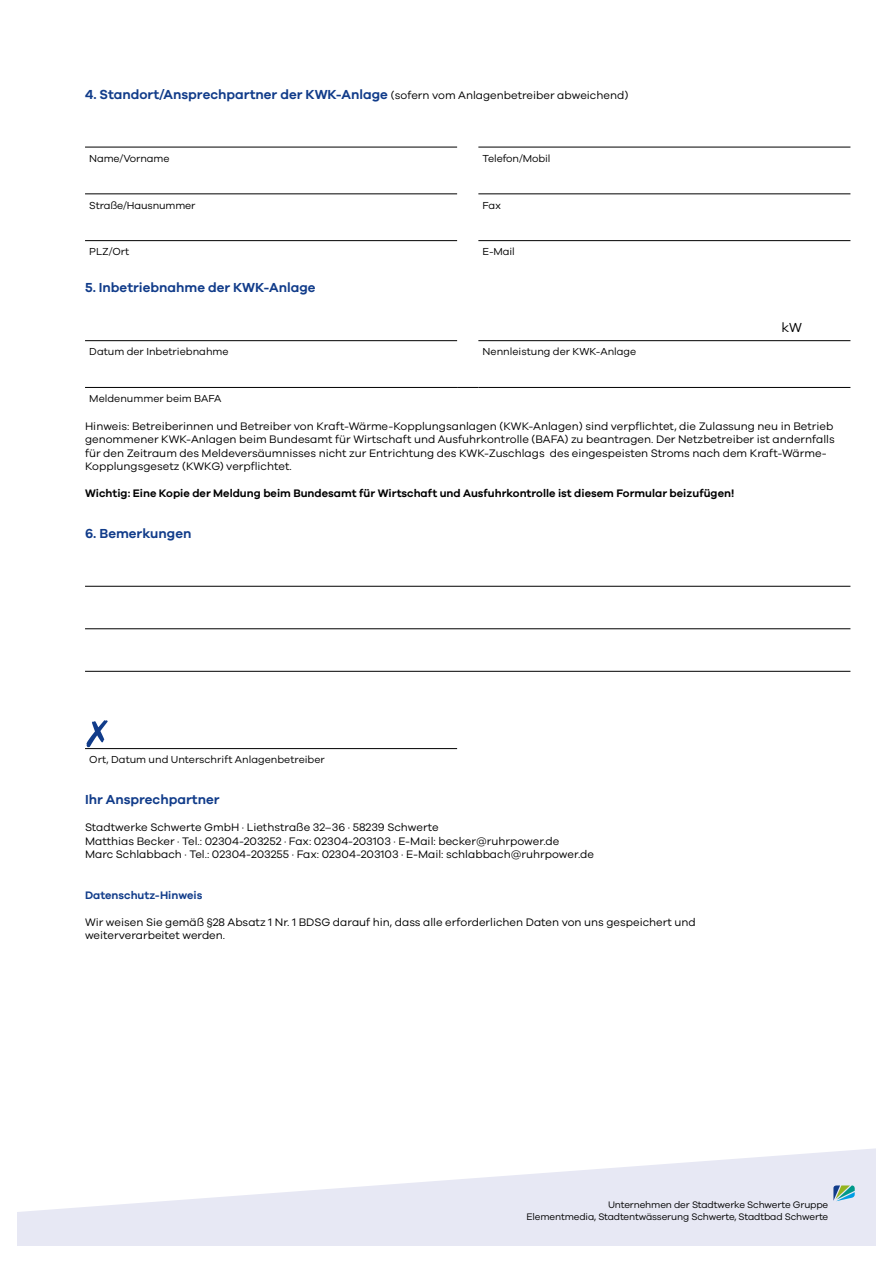
<style>
.page{position:relative;width:893px;height:1263px;background:#fff}
.page>*{position:absolute;margin:0;border:0;box-sizing:border-box;transform-origin:0 0}
.t1{font:600 13.5px "Galano Grotesque";color:#113c8a}
.t2{font:13.5px "Galano Grotesque";color:#000}
.t3{font:11.25px/13.5px "Galano Grotesque";color:#000}
.t4{font:600 11.25px "Galano Grotesque";color:#000}
.t5{font:600 11.25px "Galano Grotesque";color:#113c8a}
.t6{font:10.5px "Galano Grotesque";color:#000}
.t7{font:9.75px/12px "Galano Grotesque";letter-spacing:-.015em;color:#000;text-align:right}
.s1{font-weight:400;font-size:11.25px;color:#000}
</style>
<div class="page">
<hr style="left:85px;top:147px;width:372px;height:1px;background:#000">
<hr style="left:478px;top:147px;width:372px;height:1px;background:#000">
<hr style="left:85px;top:194px;width:372px;height:1px;background:#000">
<hr style="left:478px;top:194px;width:372px;height:1px;background:#000">
<hr style="left:85px;top:240px;width:372px;height:1px;background:#000">
<hr style="left:478px;top:240px;width:372px;height:1px;background:#000">
<hr style="left:85px;top:387px;width:372px;height:1px;background:#000">
<svg style="left:457px;top:387px;width:21px;height:1px"></svg>
<hr style="left:478px;top:387px;width:372px;height:1px;background:#000">
<hr style="left:85px;top:340px;width:372px;height:1px;background:#000">
<hr style="left:478px;top:340px;width:372px;height:1px;background:#000">
<hr style="left:85px;top:586px;width:765px;height:1px;background:#000">
<hr style="left:85px;top:628px;width:765px;height:1px;background:#000">
<hr style="left:85px;top:671px;width:765px;height:1px;background:#000">
<hr style="left:85px;top:748px;width:372px;height:1px;background:#000">
<svg style="left:17px;top:1148px;width:859px;height:98px;fill:#e7e8f4"></svg>
<svg style="left:833px;top:1185px;width:22px;height:16px"></svg>
<svg style="left:86px;top:720px;width:22px;height:27px"></svg>
<p class="t1" style="left:85px;top:86px;width:545px">4. Standort/Ansprechpartner der KWK-Anlage <span class="s1">(sofern vom Anlagenbetreiber abweichend)</span></p>
<p class="t6" style="left:89px;top:152px;width:82px">Name/Vorname</p>
<p class="t6" style="left:483px;top:152px;width:69px">Telefon/Mobil</p>
<p class="t6" style="left:89px;top:199px;width:108px">Straße/Hausnummer</p>
<p class="t6" style="left:483px;top:199px;width:20px">Fax</p>
<p class="t6" style="left:89px;top:246px;width:42px">PLZ/Ort</p>
<p class="t6" style="left:483px;top:246px;width:34px">E-Mail</p>
<p class="t1" style="left:85px;top:279px;width:232px">5. Inbetriebnahme der KWK-Anlage</p>
<p class="t2" style="left:781px;top:320px;width:22px">kW</p>
<p class="t6" style="left:89px;top:346px;width:141px">Datum der Inbetriebnahme</p>
<p class="t6" style="left:483px;top:346px;width:155px">Nennleistung der KWK-Anlage</p>
<p class="t6" style="left:89px;top:392px;width:134px">Meldenummer beim BAFA</p>
<p class="t3" style="left:85px;top:419px;width:751px">Hinweis: Betreiberinnen und Betreiber von Kraft-Wärme-Kopplungsanlagen (KWK-Anlagen) sind verpflichtet, die Zulassung neu in Betrieb genommener KWK-Anlagen beim Bundesamt für Wirtschaft und Ausfuhrkontrolle (BAFA) zu beantragen. Der Netzbetreiber ist andernfalls für den Zeitraum des Meldeversäumnisses nicht zur Entrichtung des KWK-Zuschlags des eingespeisten Stroms nach dem Kraft-Wärme-Kopplungsgesetz (KWKG) verpflichtet.</p>
<p class="t4" style="left:85px;top:487px;width:651px">Wichtig: Eine Kopie der Meldung beim Bundesamt für Wirtschaft und Ausfuhrkontrolle ist diesem Formular beizufügen!</p>
<p class="t1" style="left:85px;top:525px;width:108px">6. Bemerkungen</p>
<p class="t6" style="left:89px;top:753px;width:237px">Ort, Datum und Unterschrift Anlagenbetreiber</p>
<p class="t1" style="left:85px;top:792px;width:136px">Ihr Ansprechpartner</p>
<p class="t3" style="left:85px;top:820px;width:510px">Stadtwerke Schwerte GmbH · Liethstraße 32–36 · 58239 Schwerte<br>Matthias Becker · Tel.: 02304-203252 · Fax: 02304-203103 · E-Mail: becker@ruhrpower.de<br>Marc Schlabbach · Tel.: 02304-203255 · Fax: 02304-203103 · E-Mail: schlabbach@ruhrpower.de</p>
<p class="t5" style="left:85px;top:888px;width:119px">Datenschutz-Hinweis</p>
<p class="t3" style="left:85px;top:915px;width:612px">Wir weisen Sie gemäß §28 Absatz 1 Nr. 1 BDSG darauf hin, dass alle erforderlichen Daten von uns gespeichert und weiterverarbeitet werden.</p>
<p class="t7" style="left:527px;top:1199px;width:303px">Unternehmen der Stadtwerke Schwerte Gruppe<br>Elementmedia, Stadtentwässerung Schwerte, Stadtbad Schwerte</p>
</div>
